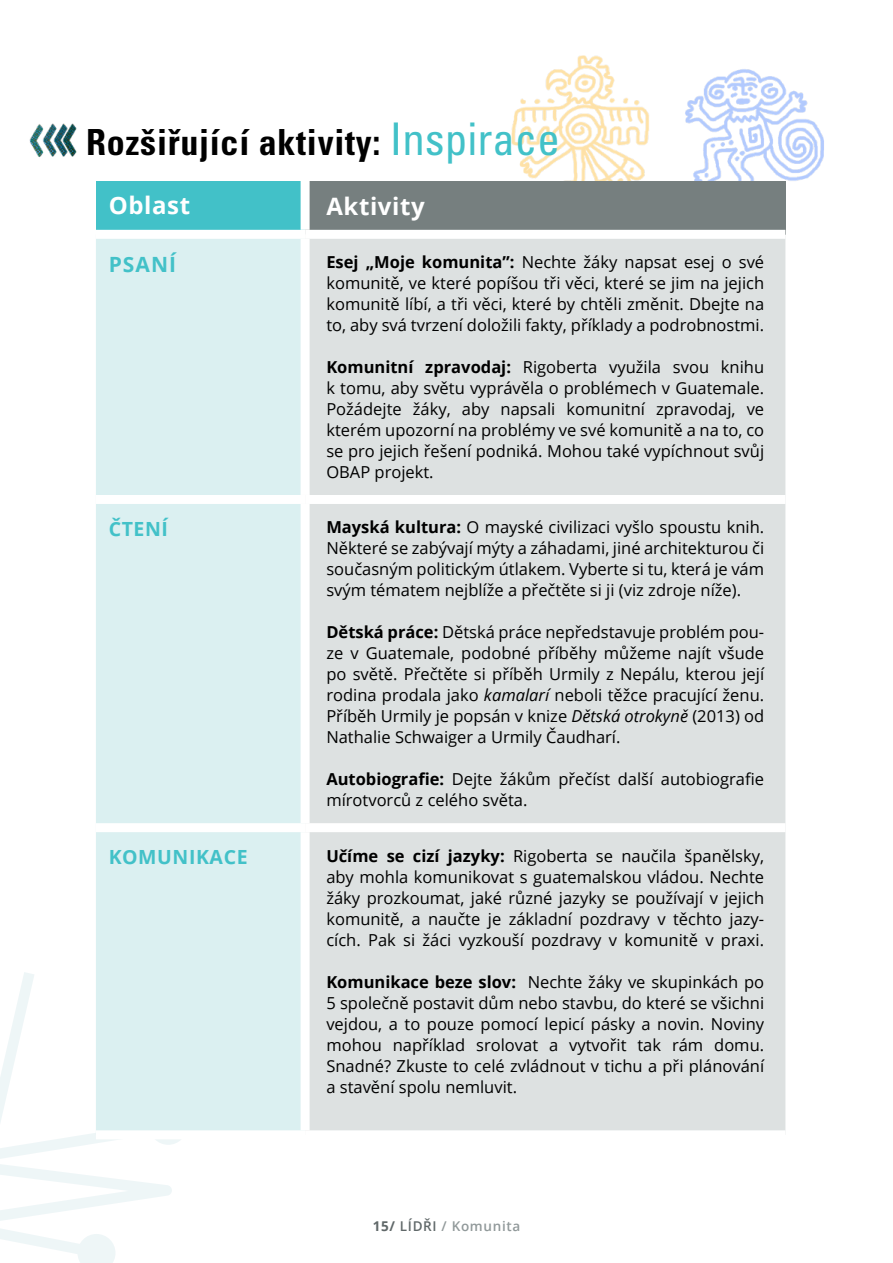
<style>
.page{position:relative;width:893px;height:1263px;background:#fff}
.page>*{position:absolute;margin:0;border:0;box-sizing:border-box;transform-origin:0 0}
.t1{font:700 condensed 36px "Univers CE";letter-spacing:.02em;color:#000}
.t2{font:700 24px "Open Sans";letter-spacing:.025em;color:#fff}
.t3{font:700 21px "Open Sans";letter-spacing:.05em;color:#42c1c8}
.t4{font:700 19.5px "Open Sans";letter-spacing:.03em;color:#42c1c8}
.t5{font:16.5px/21px "Open Sans";color:#000;text-align:justify}
.t6{font:600 13.5px "Open Sans";letter-spacing:.05em;color:#91999a}
.s1{font-weight:400;font-size:45px;color:#42c1c8}
.s2{font-weight:700}
.s3{font-style:italic}
.s4{font-weight:700;color:#606869}
.s5{color:#606869}
</style>
<div class="page">
<div style="left:149px;top:1107px;width:38px;height:38px;background:#eef6f7;border-radius:50%"></div>
<svg style="left:0;top:972px;width:172px;height:291px"></svg>
<img style="left:511px;top:55px;width:313px;height:318px">
<div style="left:96px;top:181px;width:209px;height:53px;background:#42c1c8"></div>
<div style="left:305px;top:181px;width:480px;height:53px;background:#767f7f"></div>
<div style="left:96px;top:239px;width:205px;height:891px;background:#dbf0f1"></div>
<div style="left:310px;top:239px;width:475px;height:891px;background:#dde1e1"></div>
<div style="left:301px;top:181px;width:9px;height:49px;background:#fff"></div>
<div style="left:96px;top:230px;width:209px;height:9px;background:#fff"></div>
<div style="left:305px;top:230px;width:480px;height:9px;background:#fff"></div>
<div style="left:96px;top:495px;width:209px;height:9px;background:#fff"></div>
<div style="left:305px;top:495px;width:480px;height:9px;background:#fff"></div>
<div style="left:96px;top:823px;width:209px;height:9px;background:#fff"></div>
<div style="left:305px;top:823px;width:480px;height:9px;background:#fff"></div>
<div style="left:96px;top:1130px;width:209px;height:9px;background:#fff"></div>
<img style="left:29px;top:123px;width:48px;height:34px">
<h1 class="t1" style="left:86px;top:122px;width:475px">Rozšiřující aktivity: <span class="s1">Inspirace</span></h1>
<h2 class="t2" style="left:109px;top:188px;width:83px">Oblast</h2>
<h2 class="t2" style="left:326px;top:189px;width:100px">Aktivity</h2>
<p class="t3" style="left:109px;top:249px;width:69px">PSANÍ</p>
<p class="t5" style="left:326px;top:251px;width:439px"><span class="s2">Esej „Moje komunita”:</span> Nechte žáky napsat esej o své komunitě, ve které popíšou tři věci, které se jim na jejich komunitě líbí, a tři věci, které by chtěli změnit. Dbejte na to, aby svá tvrzení doložili fakty, příklady a podrobnostmi.</p>
<p class="t5" style="left:326px;top:356px;width:439px"><span class="s2">Komunitní zpravodaj:</span> Rigoberta využila svou knihu k tomu, aby světu vyprávěla o problémech v Guatemale.<br>Požádejte žáky, aby napsali komunitní zpravodaj, ve kterém upozorní na problémy ve své komunitě a na to, co se pro jejich řešení podniká. Mohou také vypíchnout svůj OBAP projekt.</p>
<p class="t4" style="left:109px;top:515px;width:61px">ČTENÍ</p>
<p class="t5" style="left:326px;top:516px;width:439px"><span class="s2">Mayská kultura:</span> O mayské civilizaci vyšlo spoustu knih.<br>Některé se zabývají mýty a záhadami, jiné architekturou či současným politickým útlakem. Vyberte si tu, která je vám svým tématem nejblíže a přečtěte si ji (viz zdroje níže).</p>
<p class="t5" style="left:326px;top:621px;width:439px"><span class="s2">Dětská práce:</span> Dětská práce nepředstavuje problém pou&shy;ze v Guatemale, podobné příběhy můžeme najít všude po světě. Přečtěte si příběh Urmily z Nepálu, kterou její rodina prodala jako <span class="s3">kamalarí</span> neboli těžce pracující ženu.<br>Příběh Urmily je popsán v knize <span class="s3">Dětská otrokyně</span> (2013) od Nathalie Schwaiger a Urmily Čaudharí.</p>
<p class="t5" style="left:326px;top:768px;width:439px"><span class="s2">Autobiografie:</span> Dejte žákům přečíst další autobiografie mírotvorců z celého světa.</p>
<p class="t4" style="left:109px;top:843px;width:140px">KOMUNIKACE</p>
<p class="t5" style="left:326px;top:845px;width:439px"><span class="s2">Učíme se cizí jazyky:</span> Rigoberta se naučila španělsky, aby mohla komunikovat s guatemalskou vládou. Nechte žáky prozkoumat, jaké různé jazyky se používají v jejich komunitě, a naučte je základní pozdravy v těchto jazy&shy;cích. Pak si žáci vyzkouší pozdravy v komunitě v praxi.</p>
<p class="t5" style="left:326px;top:971px;width:439px"><span class="s2">Komunikace beze slov:</span> Nechte žáky ve skupinkách po 5 společně postavit dům nebo stavbu, do které se všichni vejdou, a to pouze pomocí lepicí pásky a novin. Noviny mohou například srolovat a vytvořit tak rám domu.<br>Snadné? Zkuste to celé zvládnout v tichu a při plánování a stavění spolu nemluvit.</p>
<p class="t6" style="left:373px;top:1216px;width:149px"><span class="s4">15/</span> <span class="s5">LÍDŘI</span> / Komunita</p>
</div>
